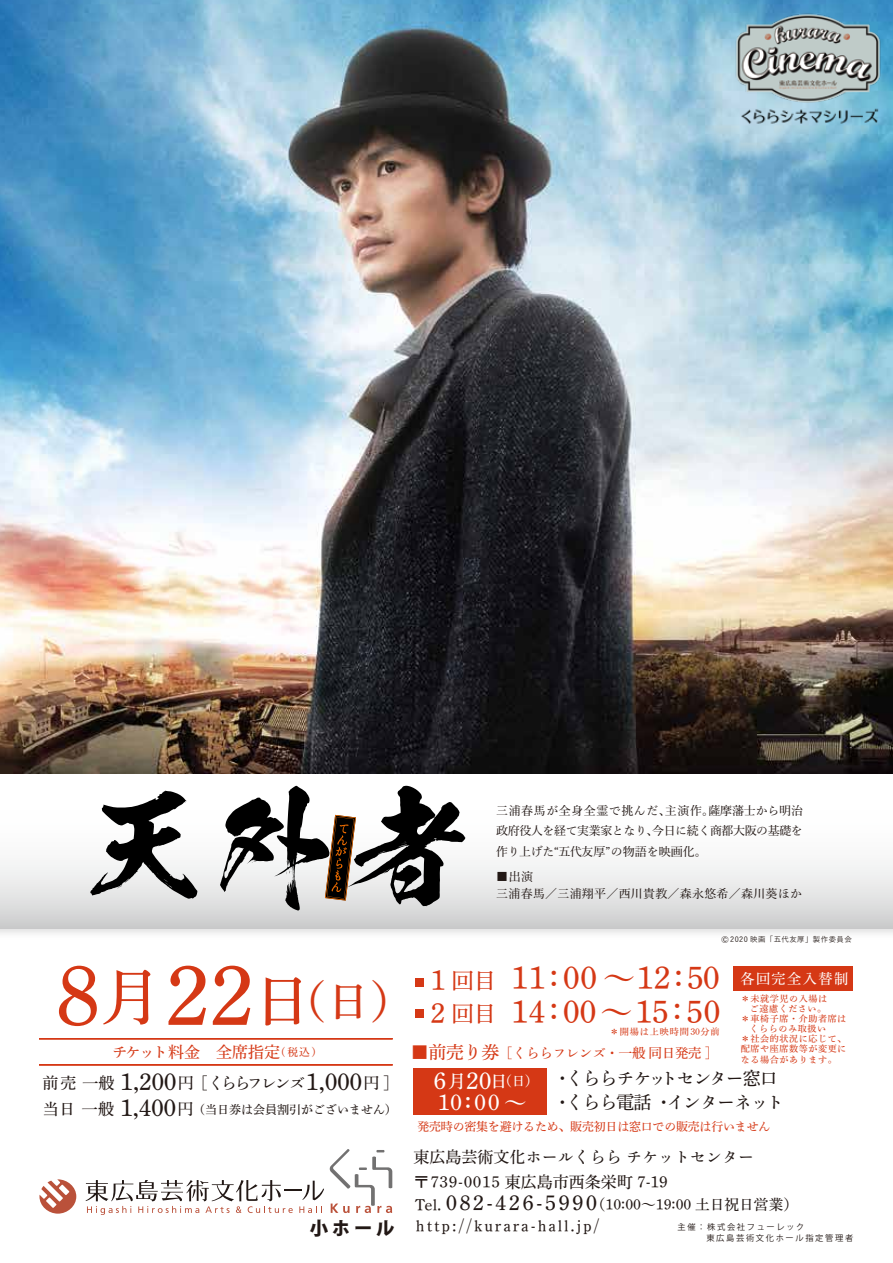
<style>
.page{position:relative;width:893px;height:1263px;background:#fff}
.page>*{position:absolute;margin:0;border:0;box-sizing:border-box;transform-origin:0 0}
.t1{font:44.1px "DNP Shuei 4 go Std M";color:#d53815}
.t2{font:32.1px/33.2px "DNP Shuei 4 go Std M";color:#d53815}
.t3{font:24px "DNP Shuei 4 go Std M";color:#fff}
.t4{font:22.5px "DNP Shuei 4 go Std M";color:#fff}
.t5{font:22.35px/32.8px "DNP Shuei 4 go Std M";color:#d53815}
.t6{font:800 18.45px "Koz Go Pr 6 N";color:#221815}
.t7{font:18px/24px "DNP Shuei 4 go Std M";letter-spacing:-.06em;color:#221815}
.t8{font:16.05px/25.3px "DNP Shuei 4 go Std M";color:#221815}
.t9{font:16.05px "DNP Shuei 4 go Std M";letter-spacing:-.12em;color:#221815}
.t10{font:16.05px "DNP Shuei 4 go Std M";letter-spacing:.12em;color:#221815}
.t11{font:16.05px "DNP Shuei 4 go Std M";color:#d53815}
.t12{font:14.7px "DNP Shuei 4 go Std M";color:#221815}
.t13{font:14.25px "DNP Shuei 4 go Std M";letter-spacing:.1em;color:#fff}
.t14{font:13.5px "DNP Shuei 4 go Std M";letter-spacing:-.02em;color:#d53815}
.t15{font:500 12px/20.2px "Yu Min";letter-spacing:-.035em;color:#221815;text-align:justify}
.t16{font:12px "DNP Shuei 4 go Std M";letter-spacing:-.02em;color:#d53815}
.t17{font:500 12px/16.5px "Yu Min";letter-spacing:.02em;color:#221815}
.t18{font:12px "DNP Shuei 4 go Std M";color:#221815}
.t19{font:9px "DNP Shuei 4 go Std M";letter-spacing:.06em;color:#d53815}
.t20{font:9px "DNP Shuei 4 go Std M";letter-spacing:.1em;color:#d53815}
.t21{font:8.25px/10.5px "Koz Go Pr 6 N";letter-spacing:.2em;color:#221815}
.t22{font:500 7.35px "Yu Go";letter-spacing:.06em;color:#221815}
.s1{font-size:8.85px}
.s2{font-size:85.5px}
.s3{font-size:60.9px}
.s4{font-size:85.65px}
.s5{font-size:18px}
.s6{font-size:28.35px}
.s7{font-size:10.65px}
.s8{font-size:24px}
.s9{font-size:16.05px}
.s10{font-size:21.45px}
</style>
<div class="page">
<svg style="left:0;top:773px;width:893px;height:155px"></svg>
<img style="left:0;top:0;width:893px;height:773px">
<svg style="left:90px;top:791px;width:107px;height:108px"></svg>
<svg style="left:220px;top:786px;width:245px;height:124px"></svg>
<img style="left:724px;top:7px;width:164px;height:120px">
<svg style="left:86px;top:1149px;width:306px;height:66px"></svg>
<svg style="left:39px;top:1179px;width:37px;height:34px"></svg>
<div style="left:734px;top:966px;width:119px;height:25px;background:#d53815"></div>
<div style="left:416px;top:978px;width:8px;height:9px;background:#d53815"></div>
<div style="left:416px;top:1009px;width:8px;height:8px;background:#d53815"></div>
<hr style="left:39px;top:1038px;width:354px;height:1px;background:#d53815">
<hr style="left:39px;top:1064px;width:354px;height:1px;background:#d53815">
<div style="left:413px;top:1068px;width:134px;height:46px;background:#d53815"></div>
<p class="t15" style="left:496px;top:799px;width:308px">三浦春馬が全身全霊で挑んだ、主演作。薩摩藩士から明治政府役人を経て実業家となり、今日に続く商都大阪の基礎を作り上げた“五代友厚”の物語を映画化。</p>
<p class="t17" style="left:496px;top:867px;width:307px">■出演<br>三浦春馬／三浦翔平／西川貴教／森永悠希／森川葵ほか</p>
<p class="t22" style="left:721px;top:932px;width:132px"><span class="s1">©</span>2020 映画「五代友厚」製作委員会</p>
<h1 class="t1" style="left:55px;top:970px;width:360px"><span class="s2">8</span><span class="s3">月</span><span class="s4">22</span><span class="s3">日</span>（日）</h1>
<p class="t13" style="left:740px;top:969px;width:109px">各回完全入替制</p>
<h2 class="t2" style="left:511px;top:961px;width:211px">11:00 ～12:50<br>14:00～15:50</h2>
<p class="t14" style="left:411px;top:1043px;width:302px"><span class="s5">■前売り券</span> [くららフレンズ・一般 同日発売 ]</p>
<h3 class="t5" style="left:430px;top:963px;width:67px"><span class="s6">1</span> 回目<br><span class="s6">2</span> 回目</h3>
<p class="t19" style="left:741px;top:992px;width:88px">＊未就学児の入場は</p>
<p class="t19" style="left:750px;top:1002px;width:78px">ご遠慮ください。</p>
<p class="t19" style="left:741px;top:1012px;width:107px">＊車椅子席・介助者席は</p>
<p class="t19" style="left:749px;top:1022px;width:78px">くららのみ取扱い</p>
<p class="t19" style="left:741px;top:1032px;width:107px">＊社会的状況に応じて、</p>
<p class="t19" style="left:741px;top:1043px;width:107px">配席や座席数等が変更に</p>
<p class="t19" style="left:741px;top:1053px;width:97px">なる場合があります。</p>
<p class="t20" style="left:610px;top:1025px;width:111px">＊開場は上映時間30分前</p>
<h3 class="t11" style="left:112px;top:1041px;width:206px">チケット料金　全席指定<span class="s7">(税込)</span></h3>
<h3 class="t9" style="left:43px;top:1072px;width:349px">前売一般 <span class="s8">1,200</span>円 [くららフレンズ<span class="s8">1,000</span>円 ]</h3>
<p class="t18" style="left:43px;top:1101px;width:355px"><span class="s9">当日一般</span> <span class="s8">1,400</span><span class="s9">円</span>（当日券は会員割引がございません）</p>
<h3 class="t6" style="left:310px;top:1217px;width:86px">小ホール</h3>
<h3 class="t7" style="left:553px;top:1066px;width:232px">・くららチケットセンター窓口・くらら電話 ・インターネット</h3>
<h3 class="t3" style="left:434px;top:1064px;width:106px">6<span class="s5">月</span>20<span class="s5">日</span><sup>（日）</sup></h3>
<h3 class="t4" style="left:438px;top:1086px;width:90px">10：00 ～</h3>
<p class="t16" style="left:417px;top:1117px;width:355px">発売時の密集を避けるため、販売初日は窓口での販売は行いません</p>
<h3 class="t8" style="left:413px;top:1143px;width:342px">東広島芸術文化ホールくらら チケットセンター〒739-0015 東広島市西条栄町 7-19</h3>
<p class="t12" style="left:415px;top:1194px;width:385px"><span class="s9">Tel.</span> <span class="s10">082-426-5990</span>（10:00～19:00 土日祝日営業）</p>
<h3 class="t10" style="left:416px;top:1214px;width:185px">http://kurara-hall.jp/</h3>
<p class="t21" style="left:706px;top:1222px;width:148px;text-indent:-29px">主催：株式会社フューレック<br>東広島芸術文化ホール指定管理者</p>
</div>
